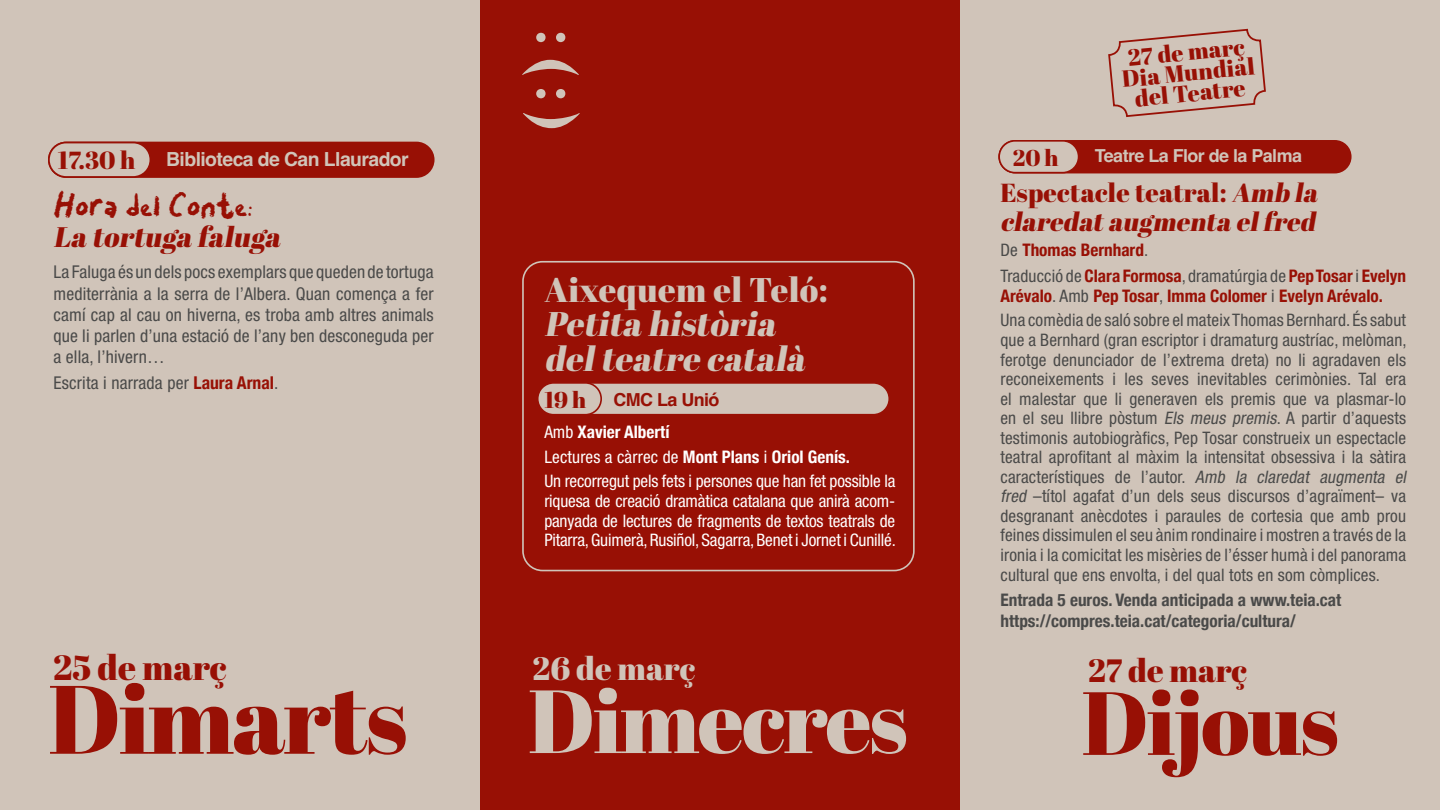
<style>
.page{position:relative;width:1440px;height:810px;background:#d0c4b9}
.page>*{position:absolute;margin:0;border:0;box-sizing:border-box;transform-origin:0 0}
.t1{font:96.9px "Abril Fatface";letter-spacing:-.02em;color:#981005}
.t2{font:89.4px "Abril Fatface";letter-spacing:-.02em;color:#d0c4b9}
.t3{font:89.4px "Abril Fatface";color:#981005}
.t4{font:34.95px "Abril Fatface";color:#981005}
.t5{font:italic 34.2px/34.2px "Abril Fatface";color:#d0c4b9}
.t6{font:34.2px "Abril Fatface";letter-spacing:.01em;color:#d0c4b9}
.t7{font:32.25px "Abril Fatface";color:#d0c4b9}
.t8{font:32.25px "Abril Fatface";color:#981005}
.t9{font:italic 28.2px "Abril Fatface";color:#981005}
.t10{font:italic 26.1px/29.3px "Abril Fatface";color:#981005}
.t11{font:24.67px "Abril Fatface";color:#981005}
.t12{font:23.25px/20.6px "Abril Fatface";color:#981005;text-align:center}
.t13{font:22.95px "Chalky Chicken";color:#981005}
.t14{font:22.8px "Abril Fatface";color:#981005}
.t15{font:700 19.42px "Helvetica";letter-spacing:-.03em;color:#d0c4b9}
.t16{font:700 17.92px "Helvetica";letter-spacing:-.03em;color:#d0c4b9}
.t17{font:700 17.92px "Helvetica";letter-spacing:-.03em;color:#981005}
.t18{font:condensed 17.62px/21.1px "Helvetica Neue LT Std";letter-spacing:.01em;color:#4a4a49;text-align:justify}
.t19{font:condensed 17.25px/19.6px "Helvetica Neue LT Std";letter-spacing:.01em;color:#4a4a49}
.t20{font:condensed 17.25px/19.6px "Helvetica Neue LT Std";letter-spacing:-.01em;color:#fff;text-align:justify}
.t21{font:700 condensed 17.25px/20.7px "Helvetica Neue";color:#4a4a49}
.t22{font:700 condensed 17.25px "Helvetica Neue";color:#981005}
.t23{font:700 condensed 17.25px/25.3px "Helvetica Neue";color:#fff}
.s1{font-family:"Helvetica Neue";font-weight:700;color:#981005}
.s2{font-family:"Helvetica Neue LT Std";font-weight:400}
.s3{font-style:normal}
.s4{font-family:"Helvetica Neue LT Std";font-weight:400;color:#4a4a49}
.s5{font-style:italic}
</style>
<div class="page">
<div style="left:49px;top:143px;width:385px;height:34px;background:#981005;border-radius:17px"></div>
<div style="left:48px;top:142px;width:387px;height:36px;border:2px solid #981005;border-radius:17px"></div>
<div style="left:49px;top:143px;width:101px;height:34px;background:#d0c4b9;border-radius:17px"></div>
<div style="left:48px;top:142px;width:103px;height:36px;border:2px solid #981005;border-radius:17px"></div>
<div style="left:480px;top:0;width:480px;height:810px;background:#981005"></div>
<svg style="left:522px;top:60px;width:57px;height:15px"></svg>
<svg style="left:556px;top:33px;width:9px;height:9px"></svg>
<svg style="left:536px;top:33px;width:10px;height:9px"></svg>
<svg style="left:523px;top:113px;width:57px;height:15px"></svg>
<svg style="left:556px;top:89px;width:9px;height:9px"></svg>
<svg style="left:536px;top:89px;width:10px;height:9px"></svg>
<div style="left:538px;top:383px;width:351px;height:32px;background:#d0c4b9;border-radius:16px"></div>
<div style="left:537px;top:382px;width:353px;height:34px;border:2px solid #981005;border-radius:16px"></div>
<div style="left:538px;top:383px;width:63px;height:32px;background:#d0c4b9;border-radius:16px"></div>
<div style="left:537px;top:382px;width:65px;height:34px;border:2px solid #981005;border-radius:16px"></div>
<div style="left:999px;top:141px;width:352px;height:32px;background:#981005;border-radius:16px"></div>
<div style="left:998px;top:140px;width:354px;height:33px;border:2px solid #981005;border-radius:16px"></div>
<div style="left:999px;top:141px;width:80px;height:32px;background:#d0c4b9;border-radius:16px"></div>
<div style="left:998px;top:140px;width:81px;height:33px;border:2px solid #981005;border-radius:16px"></div>
<svg style="left:1107px;top:28px;width:160px;height:115px"></svg>
<div style="left:522px;top:261px;width:393px;height:310px;border:2px solid #d0c4b9;border-radius:20px"></div>
<h3 class="t11" style="left:58px;top:143px;width:79px">17.30 h</h3>
<h3 class="t13" style="left:53px;top:185px;width:201px">Hora del Conte:</h3>
<h3 class="t9" style="left:53px;top:217px;width:235px">La tortuga faluga</h3>
<p class="t18" style="left:53px;top:261px;width:382px">La Faluga és un dels pocs exemplars que queden de tortuga mediterrània a la serra de l’Albera. Quan comença a fer camí cap al cau on hiverna, es troba amb altres animals que li parlen d’una estació de l’any ben desconeguda per a ella, l’hivern…</p>
<p class="t18" style="left:53px;top:372px;width:226px">Escrita i narrada per <span class="s1">Laura Arnal</span>.</p>
<p class="t15" style="left:166px;top:147px;width:244px">Biblioteca de Can Llaurador</p>
<h3 class="t4" style="left:53px;top:643px;width:175px">25 de març</h3>
<h1 class="t1" style="left:48px;top:651px;width:361px">Dimarts</h1>
<h3 class="t6" style="left:544px;top:266px;width:285px">Aixequem el Teló:</h3>
<h3 class="t5" style="left:544px;top:306px;width:270px">Petita història delteatre català</h3>
<h3 class="t14" style="left:544px;top:384px;width:43px">19 h</h3>
<p class="t23" style="left:544px;top:418px;width:307px"><span class="s2">Amb</span> Xavier Albertí<br><span class="s2">Lectures a càrrec de</span> Mont Plans <span class="s2">i</span> Oriol Genís.</p>
<p class="t20" style="left:544px;top:471px;width:353px">Un recorregut pels fets i persones que han fet possible la riquesa de creació dramàtica catalana que anirà acom&shy;panyada de lectures de fragments de textos teatrals de Pitarra, Guimerà, Rusiñol, Sagarra, Benet i Jornet i Cunillé.</p>
<p class="t17" style="left:613px;top:388px;width:108px">CMC La Unió</p>
<h3 class="t7" style="left:533px;top:646px;width:164px">26 de març</h3>
<h2 class="t2" style="left:528px;top:658px;width:381px">Dimecres</h2>
<h3 class="t12" style="left:1119px;top:48px;width:135px;rotate:-6deg">27 de març<br>Dia Mundial del Teatre</h3>
<h3 class="t14" style="left:1013px;top:142px;width:47px">20 h</h3>
<h3 class="t10" style="left:1000px;top:177px;width:324px"><span class="s3">Espectacle teatral:</span> Amb la claredataugmenta elfred</h3>
<p class="t22" style="left:1000px;top:236px;width:149px"><span class="s4">De</span> Thomas Bernhard<span class="s4">.</span></p>
<p class="t19" style="left:1000px;top:266px;width:407px">Traducció de <span class="s1">Clara Formosa</span>, dramatúrgia de <span class="s1">Pep Tosar</span> i <span class="s1">Evelyn</span></p>
<p class="t22" style="left:1000px;top:282px;width:384px">Arévalo<span class="s4">. Amb</span> Pep Tosar<span class="s4">,</span> Imma Colomer <span class="s4">i</span> Evelyn Arévalo.</p>
<p class="t19" style="left:1000px;top:310px;width:411px">Una comèdia de saló sobre el mateix Thomas Bernhard. És sabut que a Bernhard (gran escriptor i dramaturg austríac, melòman, ferotge denunciador de l’extrema dreta) no li agradaven els reconeixements i les seves inevitables cerimònies. Tal era el malestar que li generaven els premis que va plasmar-lo en el seu llibre pòstum <span class="s5">Els meus premis</span>. A partir d’aquests testimonis autobiogràfics, Pep Tosar construeix un espectacle teatral aprofitant al màxim la intensitat obsessiva i la sàtira característiques de l’autor. <span class="s5">Amb la claredat augmenta el fred</span> –títol agafat d’un dels seus discursos d’agraïment– va desgranant anècdotes i paraules de cortesia que amb prou feines dissimulen el seu ànim rondinaire i mostren a través de la ironia i la comicitat les misèries de l’ésser humà i del panorama cultural que ens envolta, i del qual tots en som còmplices.</p>
<p class="t21" style="left:1000px;top:588px;width:342px">Entrada 5 euros. Venda anticipada a www.teia.cat https://compres.teia.cat/categoria/cultura/</p>
<p class="t16" style="left:1095px;top:145px;width:209px">Teatre La Flor de la Palma</p>
<h3 class="t8" style="left:1088px;top:648px;width:161px">27 de març</h3>
<h2 class="t3" style="left:1081px;top:660px;width:259px">Dijous</h2>
</div>
